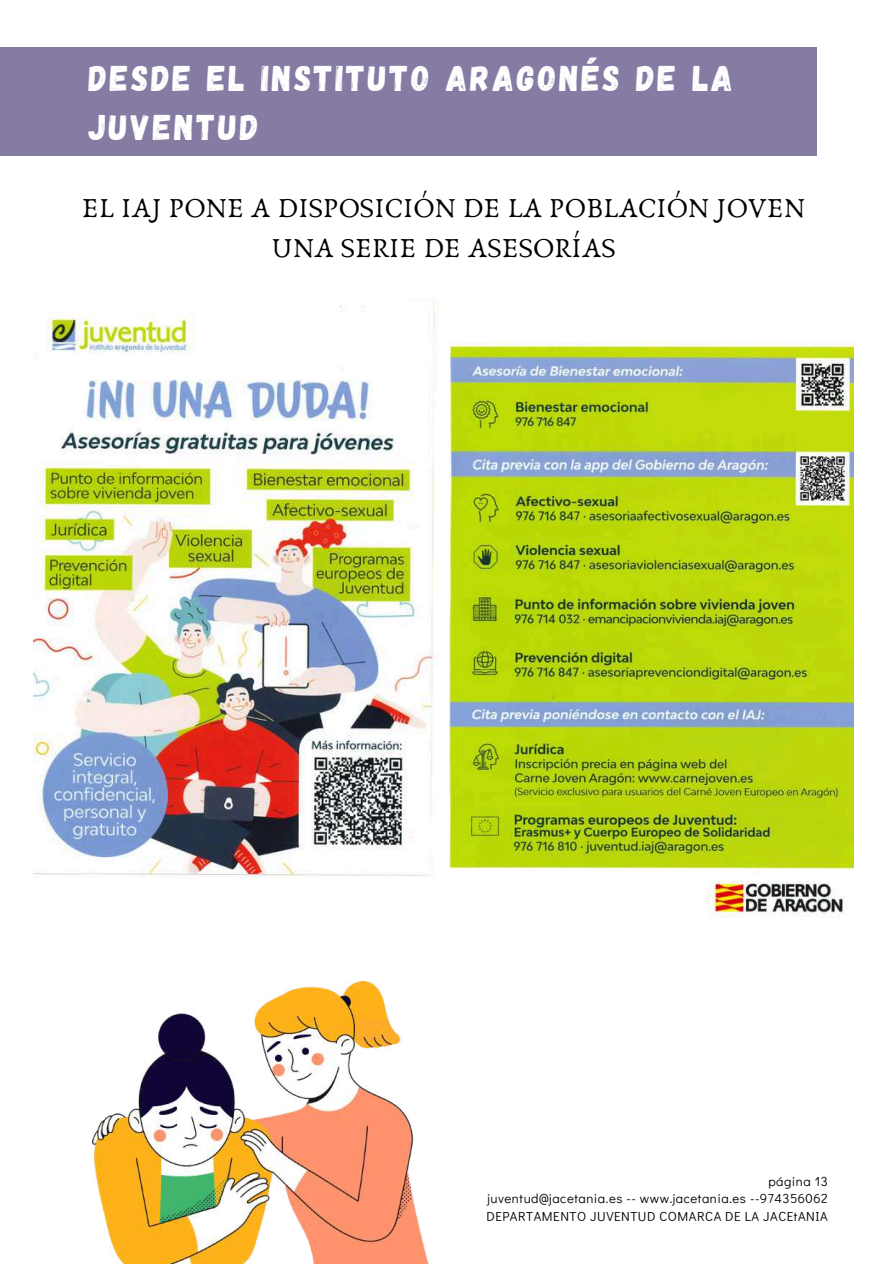
<style>
.page{position:relative;width:894px;height:1264px;background:#fff}
.page>*{position:absolute;margin:0;border:0;box-sizing:border-box;transform-origin:0 0}
.t1{font:35.7px/49.5px "Gagalin";letter-spacing:.08em;color:#fff}
.t2{font:28.5px/39.3px "Anaktoria";color:#000;text-align:center}
.t3{font:13.05px/17.4px "Didact Gothic";letter-spacing:.04em;color:#000;text-align:justify}
</style>
<div class="page">
<img style="left:33px;top:299px;width:402px;height:579px">
<img style="left:449px;top:342px;width:404px;height:576px">
<div style="left:0;top:47px;width:815px;height:109px;background:#857ba3"></div>
<img style="left:92px;top:981px;width:337px;height:282px">
<h1 class="t1" style="left:89px;top:51px;width:645px">DESDE EL INSTITUTO ARAGONÉS DE LA<br>JUVENTUD</h1>
<h2 class="t2" style="left:82px;top:189px;width:724px">EL IAJ PONE A DISPOSICIÓN DE LA POBLACIÓN JOVEN<br>UNA SERIE DE ASESORÍAS</h2>
<p class="t3" style="left:486px;top:1172px;width:343px;text-indent:282px">página 13 juventud@jacetania.es -- www.jacetania.es --974356062<br>DEPARTAMENTO JUVENTUD COMARCA DE LA JACEtANIA</p>
</div>
